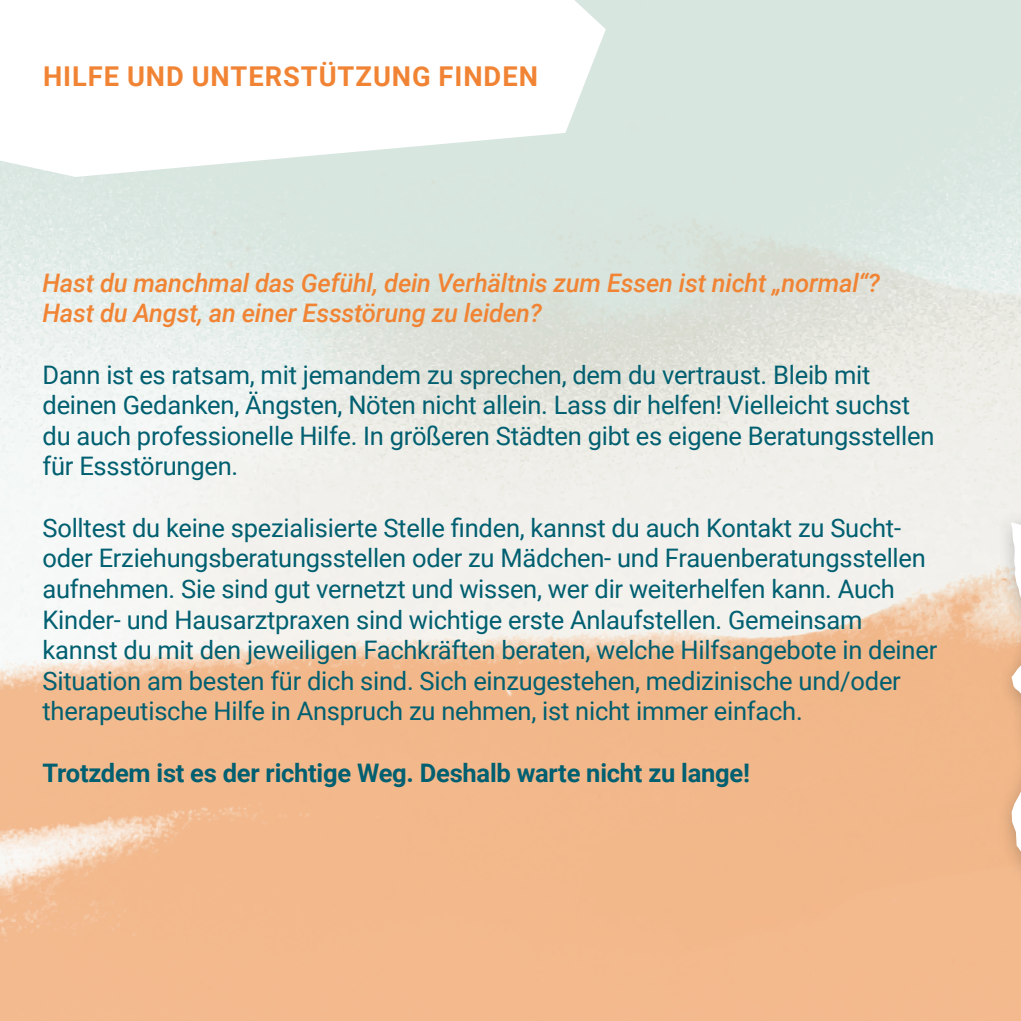
<style>
.page{position:relative;width:1021px;height:1021px;background:#fff}
.page>*{position:absolute;margin:0;border:0;box-sizing:border-box;transform-origin:0 0}
.t1{font:700 27.3px "Roboto";letter-spacing:.035em;color:#f18434}
.t2{font:25.5px/30.6px "Roboto";letter-spacing:-.01em;color:#005f70}
.t3{font:italic 500 25.5px/30.6px "Roboto";letter-spacing:-.01em;color:#f18434}
.t4{font:700 25.5px "Roboto";letter-spacing:-.01em;color:#005f70}
</style>
<div class="page">
<div style="left:605px;top:0;width:415px;height:167px;background:#d8e6e0"></div>
<img style="left:0;top:167px;width:1020px;height:853px">
<div style="left:996px;top:445px;width:24px;height:564px;background:#1d1d1b;opacity:.31"></div>
<svg style="left:1010px;top:459px;width:10px;height:529px;background:#eecbaf"></svg>
<svg style="left:0;top:0;width:605px;height:177px"></svg>
<p class="t1" style="left:43px;top:64px;width:496px">HILFE UND UNTERSTÜTZUNG FINDEN</p>
<p class="t3" style="left:43px;top:269px;width:839px">Hast du manchmal das Gefühl, dein Verhältnis zum Essen ist nicht „normal“?<br>Hast du Angst, an einer Essstörung zu leiden?</p>
<p class="t2" style="left:43px;top:361px;width:893px">Dann ist es ratsam, mit jemandem zu sprechen, dem du vertraust. Bleib mit deinen Gedanken, Ängsten, Nöten nicht allein. Lass dir helfen! Vielleicht suchst du auch professionelle Hilfe. In größeren Städten gibt es eigene Beratungsstellen für Essstörungen.</p>
<p class="t2" style="left:43px;top:511px;width:896px">Solltest du keine spezialisierte Stelle finden, kannst du auch Kontakt zu Sucht&shy;oder Erziehungsberatungsstellen oder zu Mädchen- und Frauenberatungsstellen aufnehmen. Sie sind gut vernetzt und wissen, wer dir weiterhelfen kann. Auch Kinder- und Hausarztpraxen sind wichtige erste Anlaufstellen. Gemeinsam kannst du mit den jeweiligen Fachkräften beraten, welche Hilfsangebote in deiner Situation am besten für dich sind. Sich einzugestehen, medizinische und/oder therapeutische Hilfe in Anspruch zu nehmen, ist nicht immer einfach.</p>
<p class="t4" style="left:43px;top:761px;width:709px">Trotzdem ist es der richtige Weg. Deshalb warte nicht zu lange!</p>
</div>
